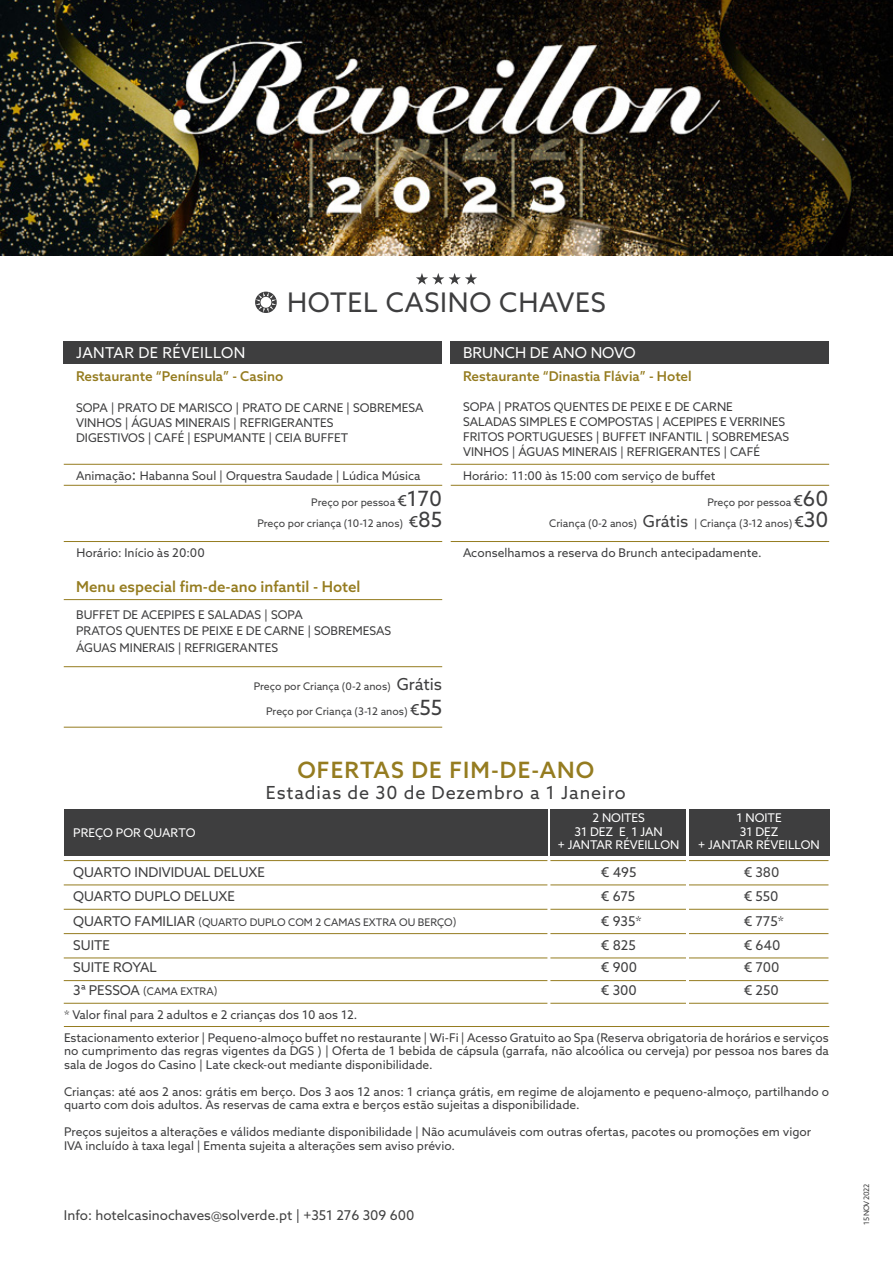
<style>
.page{position:relative;width:893px;height:1263px;background:#fff}
.page>*{position:absolute;margin:0;border:0;box-sizing:border-box;transform-origin:0 0}
.t1{font:27px "Azo Sans";letter-spacing:.025em;color:#3e3e3f}
.t2{font:500 22.5px "Azo Sans";letter-spacing:.05em;color:#957c20}
.t3{font:18px "Azo Sans";letter-spacing:.05em;color:#3e3e3f}
.t4{font:500 15px "Azo Sans";color:#957c20}
.t5{font:15px "Azo Sans";letter-spacing:.025em;color:#fff}
.t6{font:15px "Azo Sans";color:#fff}
.t7{font:13.5px/24.3px "Azo Sans";color:#3e3e3f}
.t8{font:500 13.5px "Azo Sans";color:#957c20}
.t9{font:13.5px "Azo Sans";color:#414141}
.t10{font:12px/15px "Azo Sans";color:#3e3e3f}
.t11{font:12px/13.5px "Azo Sans";color:#fff;text-align:center}
.t12{font:10.5px/21.1px "Azo Sans";color:#3e3e3f;text-align:right}
.t13{font:7.5px "Azo Sans";letter-spacing:-.06em;color:#414141}
.s1{font-size:15px}
.s2{font-size:21px}
.s3{font-size:16.5px}
.s4{font-size:13.5px}
</style>
<div class="page">
<hr style="left:64px;top:1026px;width:765px;height:1px;background:#957c20">
<div style="left:64px;top:809px;width:483px;height:47px;background:#3e3e3f"></div>
<hr style="left:64px;top:884px;width:483px;height:1px;background:#957c20">
<hr style="left:64px;top:860px;width:483px;height:1px;background:#957c20">
<hr style="left:64px;top:909px;width:483px;height:1px;background:#957c20">
<div style="left:550px;top:809px;width:136px;height:47px;background:#3e3e3f"></div>
<div style="left:689px;top:809px;width:140px;height:47px;background:#3e3e3f"></div>
<hr style="left:550px;top:860px;width:136px;height:1px;background:#957c20">
<hr style="left:550px;top:884px;width:136px;height:1px;background:#957c20">
<hr style="left:550px;top:909px;width:136px;height:1px;background:#957c20">
<hr style="left:689px;top:884px;width:139px;height:1px;background:#957c20">
<hr style="left:689px;top:860px;width:139px;height:1px;background:#957c20">
<hr style="left:689px;top:909px;width:139px;height:1px;background:#957c20">
<hr style="left:64px;top:933px;width:483px;height:1px;background:#957c20">
<hr style="left:550px;top:933px;width:136px;height:1px;background:#957c20">
<hr style="left:689px;top:933px;width:139px;height:1px;background:#957c20">
<hr style="left:64px;top:980px;width:483px;height:1px;background:#957c20">
<hr style="left:550px;top:980px;width:136px;height:1px;background:#957c20">
<hr style="left:689px;top:980px;width:139px;height:1px;background:#957c20">
<hr style="left:64px;top:1003px;width:483px;height:1px;background:#957c20">
<hr style="left:550px;top:1003px;width:136px;height:1px;background:#957c20">
<hr style="left:689px;top:1003px;width:139px;height:1px;background:#957c20">
<hr style="left:64px;top:957px;width:483px;height:1px;background:#957c20">
<hr style="left:550px;top:957px;width:136px;height:1px;background:#957c20">
<hr style="left:689px;top:957px;width:139px;height:1px;background:#957c20">
<hr style="left:64px;top:666px;width:378px;height:1px;background:#957c20">
<hr style="left:64px;top:727px;width:378px;height:1px;background:#957c20">
<hr style="left:64px;top:599px;width:378px;height:1px;background:#957c20">
<hr style="left:451px;top:485px;width:378px;height:1px;background:#957c20">
<hr style="left:451px;top:464px;width:378px;height:1px;background:#957c20">
<div style="left:451px;top:342px;width:378px;height:22px;background:#3e3e3f"></div>
<hr style="left:451px;top:541px;width:378px;height:1px;background:#957c20">
<hr style="left:64px;top:485px;width:378px;height:1px;background:#957c20">
<hr style="left:64px;top:464px;width:378px;height:1px;background:#957c20">
<div style="left:64px;top:342px;width:378px;height:22px;background:#3e3e3f"></div>
<hr style="left:64px;top:541px;width:378px;height:1px;background:#957c20">
<svg style="left:255px;top:292px;width:22px;height:21px"></svg>
<svg style="left:416px;top:273px;width:61px;height:12px"></svg>
<img style="left:0;top:0;width:893px;height:255px">
<p class="t5" style="left:76px;top:343px;width:171px">JANTAR DE RÉVEILLON</p>
<h1 class="t1" style="left:287px;top:285px;width:320px">HOTEL CASINO CHAVES</h1>
<p class="t6" style="left:463px;top:343px;width:174px">BRUNCH DE ANO NOVO</p>
<p class="t8" style="left:76px;top:367px;width:209px">Restaurante “Península” - Casino</p>
<p class="t10" style="left:76px;top:400px;width:349px">SOPA | PRATO DE MARISCO | PRATO DE CARNE | SOBREMESA<br>VINHOS | ÁGUAS MINERAIS | REFRIGERANTES<br>DIGESTIVOS | CAFÉ | ESPUMANTE | CEIA BUFFET</p>
<p class="t10" style="left:76px;top:468px;width:346px">Animação<span class="s1">:</span> Habanna Soul | Orquestra Saudade | Lúdica Música</p>
<p class="t10" style="left:77px;top:545px;width:130px">Horário: Início às 20:00</p>
<p class="t12" style="left:257px;top:491px;width:186px">Preço por pessoa <span class="s1">€</span><span class="s2">170<br></span>Preço por criança (10-12 anos) <span class="s1">€</span><span class="s2">85</span></p>
<p class="t4" style="left:76px;top:577px;width:286px">Menu especial fim-de-ano infantil - Hotel</p>
<p class="t10" style="left:76px;top:606px;width:317px;line-height:16.5px">BUFFET DE ACEPIPES E SALADAS | SOPA<br>PRATOS QUENTES DE PEIXE E DE CARNE | SOBREMESAS<br>ÁGUAS MINERAIS | REFRIGERANTES</p>
<p class="t12" style="left:254px;top:675px;width:190px">Preço por Criança (0-2 anos) <span class="s3">Grátis</span></p>
<p class="t12" style="left:266px;top:700px;width:177px">Preço por Criança (3-12 anos) <span class="s1">€</span><span class="s2">55</span></p>
<p class="t8" style="left:463px;top:367px;width:230px">Restaurante “Dinastia Flávia” - Hotel</p>
<p class="t10" style="left:463px;top:399px;width:328px">SOPA | PRATOS QUENTES DE PEIXE E DE CARNE SALADAS SIMPLES E COMPOSTAS | ACEPIPES E VERRINES FRITOS PORTUGUESES | BUFFET INFANTIL | SOBREMESAS VINHOS | ÁGUAS MINERAIS | REFRIGERANTES | CAFÉ</p>
<p class="t10" style="left:463px;top:468px;width:254px">Horário: 11:00 às 15:00 com serviço de buffet</p>
<p class="t12" style="left:549px;top:491px;width:281px">Preço por pessoa <span class="s1">€</span><span class="s2">60<br></span>Criança (0-2 anos) <span class="s3">Grátis</span> | Criança (3-12 anos) <span class="s1">€</span><span class="s2">30</span></p>
<p class="t10" style="left:463px;top:545px;width:300px">Aconselhamos a reserva do Brunch antecipadamente.</p>
<p class="t11" style="left:73px;top:826px;width:124px">PREÇO POR QUARTO</p>
<h2 class="t2" style="left:297px;top:755px;width:298px">OFERTAS DE FIM-DE-ANO</h2>
<h3 class="t3" style="left:266px;top:781px;width:362px">Estadias de 30 de Dezembro a 1 Janeiro</h3>
<p class="t11" style="left:558px;top:811px;width:123px">2 NOITES<br>31 DEZ E 1 JAN<br>+ JANTAR RÉVEILLON</p>
<p class="t11" style="left:698px;top:811px;width:123px">1 NOITE<br>31 DEZ<br>+ JANTAR RÉVEILLON</p>
<p class="t7" style="left:73px;top:860px;width:193px">QUARTO INDIVIDUAL DELUXE<br>QUARTO DUPLO DELUXE</p>
<p class="t7" style="left:601px;top:860px;width:37px">€ 495</p>
<p class="t9" style="left:744px;top:863px;width:37px">€ 380</p>
<p class="t7" style="left:601px;top:884px;width:35px">€ 675</p>
<p class="t7" style="left:744px;top:908px;width:41px">€ 775*</p>
<p class="t7" style="left:744px;top:884px;width:36px">€ 550</p>
<p class="t12" style="left:73px;top:911px;width:385px"><span class="s4">QUARTO FAMILIAR</span> (QUARTO DUPLO COM 2 CAMAS EXTRA OU BERÇO)</p>
<p class="t7" style="left:601px;top:908px;width:42px">€ 935*</p>
<p class="t7" style="left:73px;top:933px;width:38px">SUITE</p>
<p class="t7" style="left:601px;top:933px;width:36px">€ 825</p>
<p class="t9" style="left:744px;top:936px;width:38px">€ 640</p>
<p class="t7" style="left:73px;top:955px;width:85px">SUITE ROYAL</p>
<p class="t7" style="left:601px;top:955px;width:37px">€ 900</p>
<p class="t9" style="left:744px;top:959px;width:37px">€ 700</p>
<p class="t12" style="left:73px;top:981px;width:146px"><span class="s4">3ª PESSOA</span> (CAMA EXTRA)</p>
<p class="t7" style="left:601px;top:978px;width:37px">€ 300</p>
<p class="t7" style="left:744px;top:978px;width:36px">€ 250</p>
<p class="t10" style="left:64px;top:1007px;width:295px">* Valor final para 2 adultos e 2 crianças dos 10 aos 12.</p>
<p class="t10" style="left:64px;top:1031px;width:766px;line-height:13.5px;text-align:justify">Estacionamento exterior | Pequeno-almoço buffet no restaurante | Wi-Fi | Acesso Gratuito ao Spa (Reserva obrigatoria de horários e serviços no cumprimento das regras vigentes da DGS ) | Oferta de 1 bebida de cápsula (garrafa, não alcoólica ou cerveja) por pessoa nos bares da sala de Jogos do Casino | Late ckeck-out mediante disponibilidade.</p>
<p class="t10" style="left:64px;top:1085px;width:767px;line-height:13.5px">Crianças: até aos 2 anos: grátis em berço. Dos 3 aos 12 anos: 1 criança grátis, em regime de alojamento e pequeno-almoço, partilhando o quarto com dois adultos. As reservas de cama extra e berços estão sujeitas a disponibilidade.</p>
<p class="t10" style="left:64px;top:1125px;width:749px;line-height:13.5px">Preços sujeitos a alterações e válidos mediante disponibilidade | Não acumuláveis com outras ofertas, pacotes ou promoções em vigor<br>IVA incluído à taxa legal | Ementa sujeita a alterações sem aviso prévio.</p>
<p class="t9" style="left:64px;top:1207px;width:352px">Info: hotelcasinochaves@solverde.pt | +351 276 309 600</p>
<p class="t13" style="left:861px;top:1225px;width:43px;rotate:-90deg">15 NOV 2022</p>
</div>
